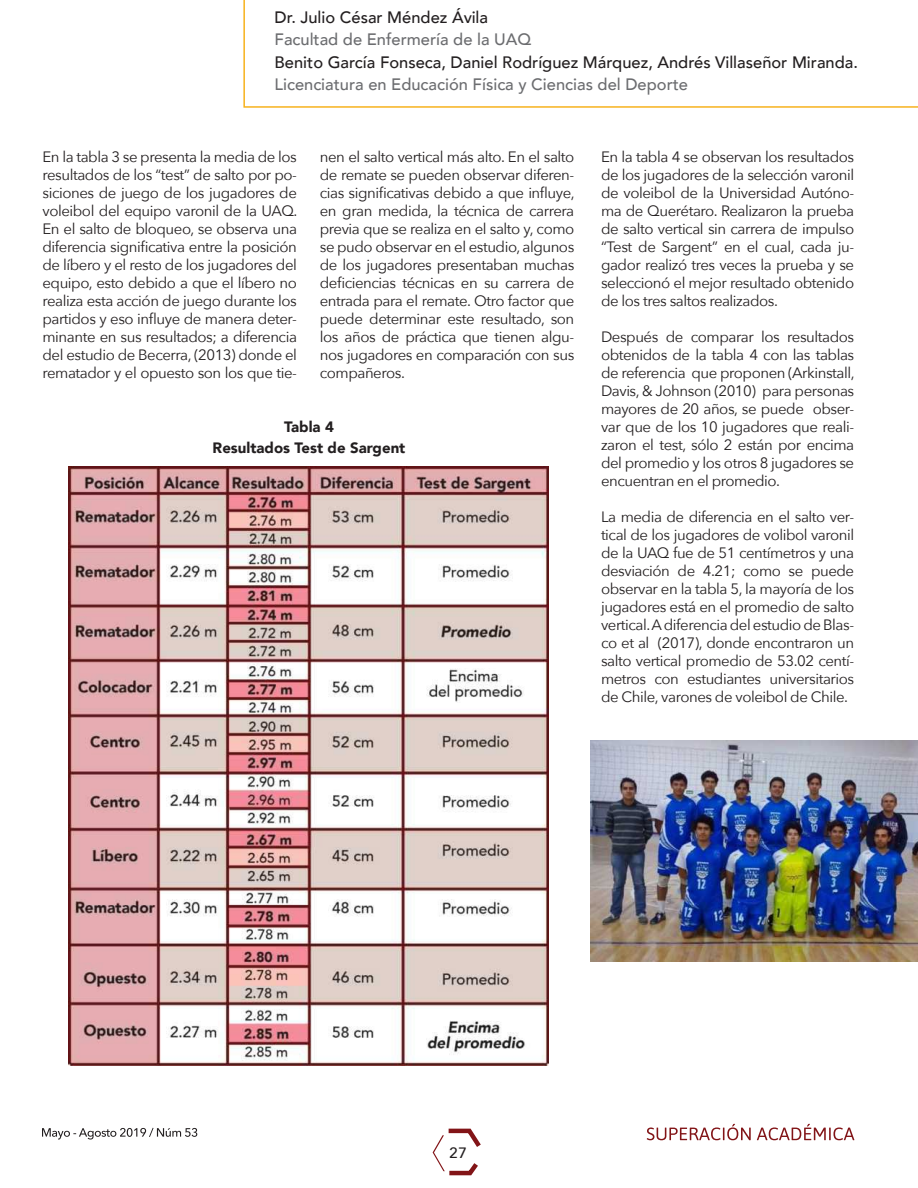
<style>
.page{position:relative;width:918px;height:1188px;background:#fff}
.page>*{position:absolute;margin:0;border:0;box-sizing:border-box;transform-origin:0 0}
.t1{font:500 16.5px "Avenir";color:#231f20}
.t2{font:500 16.5px "Avenir";color:#6c6d70}
.t3{font:15px/18px "Avenir Next";letter-spacing:-.03em;color:#231f20;text-align:justify}
.t4{font:900 15px/20.5px "Avenir";color:#231f20;text-align:center}
.t5{font:500 15px "Avenir Next";color:#231f20}
</style>
<div class="page">
<svg style="left:433px;top:1128px;width:48px;height:48px"></svg>
<svg style="left:647px;top:1124px;width:207px;height:16px"></svg>
<svg style="left:42px;top:1128px;width:155px;height:12px"></svg>
<img style="left:68px;top:467px;width:480px;height:598px">
<img style="left:591px;top:741px;width:327px;height:221px">
<svg style="left:243px;top:0;width:675px;height:108px"></svg>
<p class="t1" style="left:275px;top:3px;width:215px">Dr. Julio César Méndez Ávila</p>
<p class="t2" style="left:275px;top:25px;width:258px">Facultad de Enfermería de la UAQ</p>
<p class="t1" style="left:275px;top:48px;width:585px">Benito García Fonseca, Daniel Rodríguez Márquez, Andrés Villaseñor Miranda.</p>
<p class="t2" style="left:275px;top:70px;width:415px">Licenciatura en Educación Física y Ciencias del Deporte</p>
<p class="t3" style="left:43px;top:147px;width:256px">En la tabla 3 se presenta la media de los resultados de los “test” de salto por po&shy;siciones de juego de los jugadores de voleibol del equipo varonil de la UAQ.<br>En el salto de bloqueo, se observa una diferencia significativa entre la posición de líbero y el resto de los jugadores del equipo, esto debido a que el líbero no realiza esta acción de juego durante los partidos y eso influye de manera deter&shy;minante en sus resultados; a diferencia del estudio de Becerra, (2013) donde el rematador y el opuesto son los que tie-</p>
<p class="t4" style="left:213px;top:416px;width:194px">Tabla 4<br>Resultados Test de Sargent</p>
<p class="t3" style="left:320px;top:147px;width:256px">nen el salto vertical más alto. En el salto de remate se pueden observar diferen&shy;cias significativas debido a que influye, en gran medida, la técnica de carrera previa que se realiza en el salto y, como se pudo observar en el estudio, algunos de los jugadores presentaban muchas deficiencias técnicas en su carrera de entrada para el remate. Otro factor que puede determinar este resultado, son los años de práctica que tienen algu&shy;nos jugadores en comparación con sus compañeros.</p>
<p class="t3" style="left:601px;top:147px;width:255px">En la tabla 4 se observan los resultados de los jugadores de la selección varonil de voleibol de la Universidad Autóno&shy;ma de Querétaro. Realizaron la prueba de salto vertical sin carrera de impulso “Test de Sargent” en el cual, cada ju&shy;gador realizó tres veces la prueba y se seleccionó el mejor resultado obtenido de los tres saltos realizados.</p>
<p class="t3" style="left:601px;top:327px;width:255px">Después de comparar los resultados obtenidos de la tabla 4 con las tablas de referencia que proponen (Arkinstall, Davis, &amp; Johnson (2010) para personas mayores de 20 años, se puede obser&shy;var que de los 10 jugadores que reali&shy;zaron el test, sólo 2 están por encima del promedio y los otros 8 jugadores se encuentran en el promedio.</p>
<p class="t3" style="left:601px;top:507px;width:255px">La media de diferencia en el salto ver&shy;tical de los jugadores de volibol varonil de la UAQ fue de 51 centímetros y una desviación de 4.21; como se puede observar en la tabla 5, la mayoría de los jugadores está en el promedio de salto vertical. A diferencia del estudio de Blas&shy;co et al (2017), donde encontraron un salto vertical promedio de 53.02 centí&shy;metros con estudiantes universitarios de Chile, varones de voleibol de Chile.</p>
<p class="t5" style="left:449px;top:1140px;width:19px">27</p>
</div>
